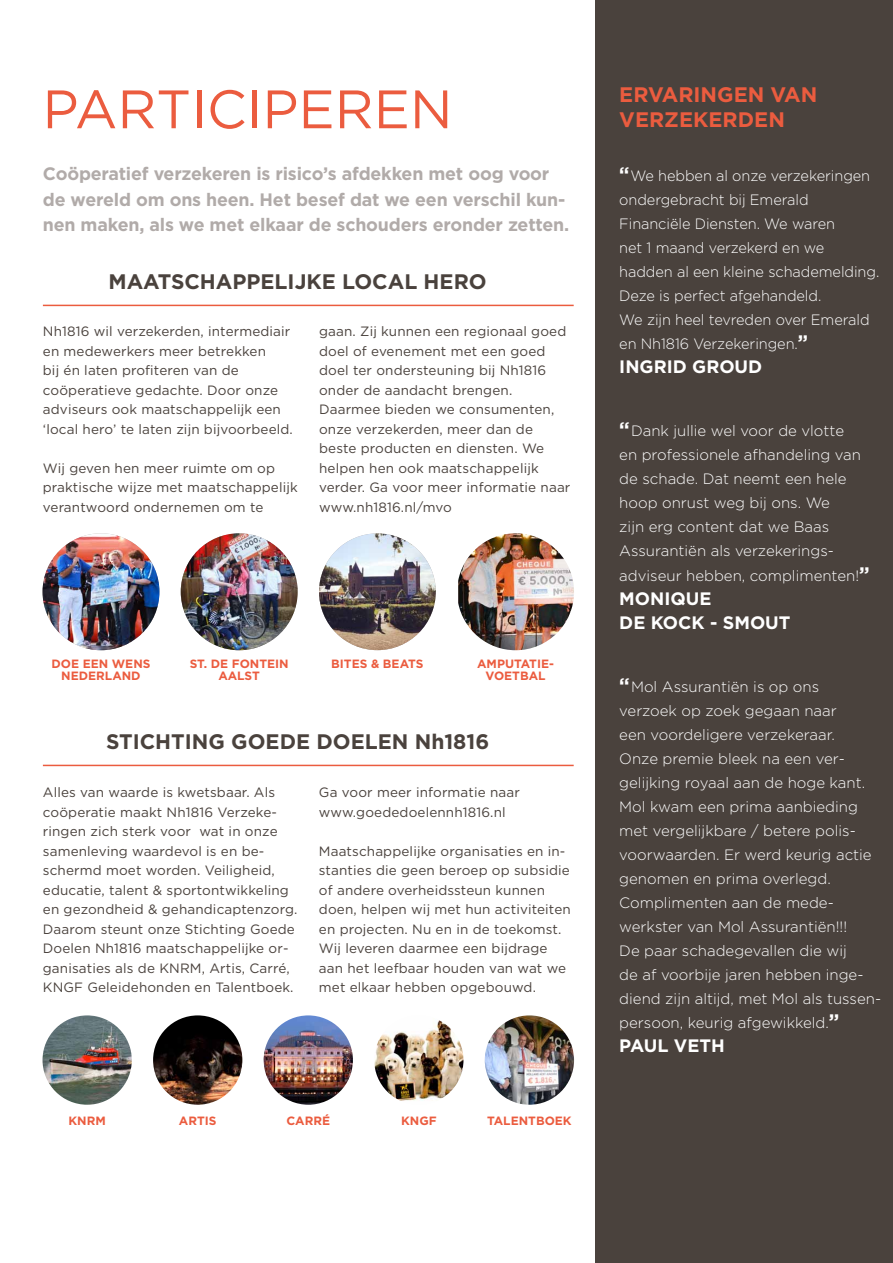
<style>
.page{position:relative;width:893px;height:1263px;background:#fff}
.page>*{position:absolute;margin:0;border:0;box-sizing:border-box;transform-origin:0 0}
.t1{font:54px "Gotham";color:#eb5c3f}
.t2{font:700 21px "Gotham";color:#4a423d}
.t3{font:700 21px/25.2px "Gotham";color:#eb5c3f}
.t4{font:700 18px/25.5px "Gotham";letter-spacing:-.01em;color:#b1aba9}
.t5{font:700 18px/24px "Gotham";color:#fff}
.t6{font:300 15px/24px "Gotham";color:#fff}
.t7{font:13.5px/19.5px "Gotham";letter-spacing:.01em;color:#4a423d}
.t8{font:700 12px/12px "Gotham";color:#eb5c3f;text-align:center}
.s1{font-weight:700;font-size:19.5px}
</style>
<div class="page">
<div style="left:595px;top:0;width:298px;height:1263px;background:#4a423d"></div>
<img style="left:181px;top:533px;width:117px;height:117px;border-radius:58px">
<img style="left:319px;top:533px;width:117px;height:117px;border-radius:58px">
<img style="left:43px;top:1015px;width:89px;height:90px;border-radius:45px">
<img style="left:153px;top:1015px;width:89px;height:90px;border-radius:45px">
<img style="left:264px;top:1015px;width:89px;height:90px;border-radius:45px">
<img style="left:485px;top:1015px;width:89px;height:90px;border-radius:45px">
<img style="left:43px;top:533px;width:116px;height:117px;border-radius:58px">
<img style="left:458px;top:533px;width:116px;height:117px">
<hr style="left:43px;top:305px;width:531px;height:1px;background:#eb5c3f">
<hr style="left:43px;top:765px;width:531px;height:1px;background:#eb5c3f">
<img style="left:374px;top:1015px;width:89px;height:90px;border-radius:45px">
<h1 class="t1" style="left:43px;top:75px;width:67px">Participeren</h1>
<h3 class="t4" style="left:43px;top:161px;width:528px">Coöperatief verzekeren is risico’s afdekken met oog voor de wereld om ons heen. Het besef dat we een verschil kun&shy;nen maken, als we met elkaar de schouders eronder zetten.</h3>
<h2 class="t2" style="left:109px;top:268px;width:380px">Maatschappelijke local hero</h2>
<p class="t7" style="left:43px;top:321px;width:251px">Nh1816 wil verzekerden, intermediair en medewerkers meer betrekken<br>bij én laten profiteren van de coöperatieve gedachte. Door onze adviseurs ook maatschappelijk een ‘local hero’ te laten zijn bijvoorbeeld.</p>
<p class="t7" style="left:43px;top:458px;width:256px">Wij geven hen meer ruimte om op praktische wijze met maatschappelijk verantwoord ondernemen om te</p>
<p class="t7" style="left:319px;top:321px;width:253px">gaan. Zij kunnen een regionaal goed doel of evenement met een goed doel ter ondersteuning bij Nh1816 onder de aandacht brengen.<br>Daarmee bieden we consumenten, onze verzekerden, meer dan de beste producten en diensten. We helpen hen ook maatschappelijk verder. Ga voor meer informatie naar www.nh1816.nl/mvo</p>
<p class="t8" style="left:51px;top:657px;width:101px">Doe een wens nederland</p>
<p class="t8" style="left:190px;top:657px;width:101px">St. de Fontein<br>Aalst</p>
<p class="t8" style="left:331px;top:657px;width:94px">Bites &amp; Beats</p>
<p class="t8" style="left:477px;top:657px;width:78px">Amputatie&shy;voetbal</p>
<h2 class="t2" style="left:106px;top:728px;width:385px">Stichting Goede Doelen Nh1816</h2>
<p class="t7" style="left:43px;top:782px;width:256px">Alles van waarde is kwetsbaar. Als coöperatie maakt Nh1816 Verzeke&shy;ringen zich sterk voor wat in onze samenleving waardevol is en be&shy;schermd moet worden. Veiligheid, educatie, talent &amp; sportontwikkeling en gezondheid &amp; gehandicaptenzorg.<br>Daarom steunt onze Stichting Goede Doelen Nh1816 maatschappelijke or&shy;ganisaties als de KNRM, Artis, Carré, KNGF Geleidehonden en Talentboek.</p>
<p class="t7" style="left:319px;top:782px;width:202px">Ga voor meer informatie naar www.goededoelennh1816.nl</p>
<p class="t7" style="left:319px;top:841px;width:253px">Maatschappelijke organisaties en in&shy;stanties die geen beroep op subsidie of andere overheidssteun kunnen doen, helpen wij met hun activiteiten en projecten. Nu en in de toekomst.<br>Wij leveren daarmee een bijdrage aan het leefbaar houden van wat we met elkaar hebben opgebouwd.</p>
<p class="t8" style="left:69px;top:1115px;width:19px">KNRM</p>
<p class="t8" style="left:179px;top:1115px;width:9px">ARTIS</p>
<p class="t8" style="left:286px;top:1115px;width:10px">CARR</p>
<p class="t8" style="left:322px;top:1115px;width:10px">É</p>
<p class="t8" style="left:401px;top:1115px;width:37px">KNGF</p>
<p class="t8" style="left:487px;top:1115px;width:84px">Talentboek</p>
<h2 class="t3" style="left:619px;top:82px;width:200px">Ervaringen van verzekerden</h2>
<p class="t6" style="left:619px;top:164px;width:262px"><span class="s1">“</span>We hebben al onze verzekeringen ondergebracht bij Emerald<br>Financiële Diensten. We waren<br>net 1 maand verzekerd en we hadden al een kleine schademelding.<br>Deze is perfect afgehandeld.<br>We zijn heel tevreden over Emerald en N h1816 Verzekeringen.<span class="s1">”</span></p>
<h3 class="t5" style="left:619px;top:355px;width:142px">Ingrid Groud</h3>
<p class="t6" style="left:619px;top:419px;width:252px"><span class="s1">“</span>Dank jullie wel voor de vlotte<br>en professionele afhandeling van de schade. Dat neemt een hele hoop onrust weg bij ons. We<br>zijn erg content dat we Baas -Assurantiën als verzekerings&shy;adviseur hebben, complimenten!<span class="s1">”</span></p>
<h3 class="t5" style="left:619px;top:586px;width:173px">Monique<br>de Kock - Smout</h3>
<p class="t6" style="left:619px;top:674px;width:263px"><span class="s1">“</span>Mol Assurantiën is op ons<br>verzoek op zoek gegaan naar<br>een voordeligere verzekeraar.<br>Onze premie bleek na een ver&shy;gelijking royaal aan de hoge kant.<br>Mol kwam een prima aanbieding met vergelijkbare / betere polis&shy;voorwaarden. Er werd keurig actie genomen en prima overlegd.<br>Complimenten aan de mede&shy;werkster van Mol Assurantiën!!!<br>De paar schadegevallen die wij<br>de af voorbije jaren hebben inge&shy;diend zijn altijd, met Mol als tussen&shy;persoon, keurig afgewikkeld.<span class="s1">”</span></p>
<h3 class="t5" style="left:619px;top:1033px;width:13px">PAUL</h3>
<h3 class="t5" style="left:674px;top:1033px;width:52px">Veth</h3>
</div>
